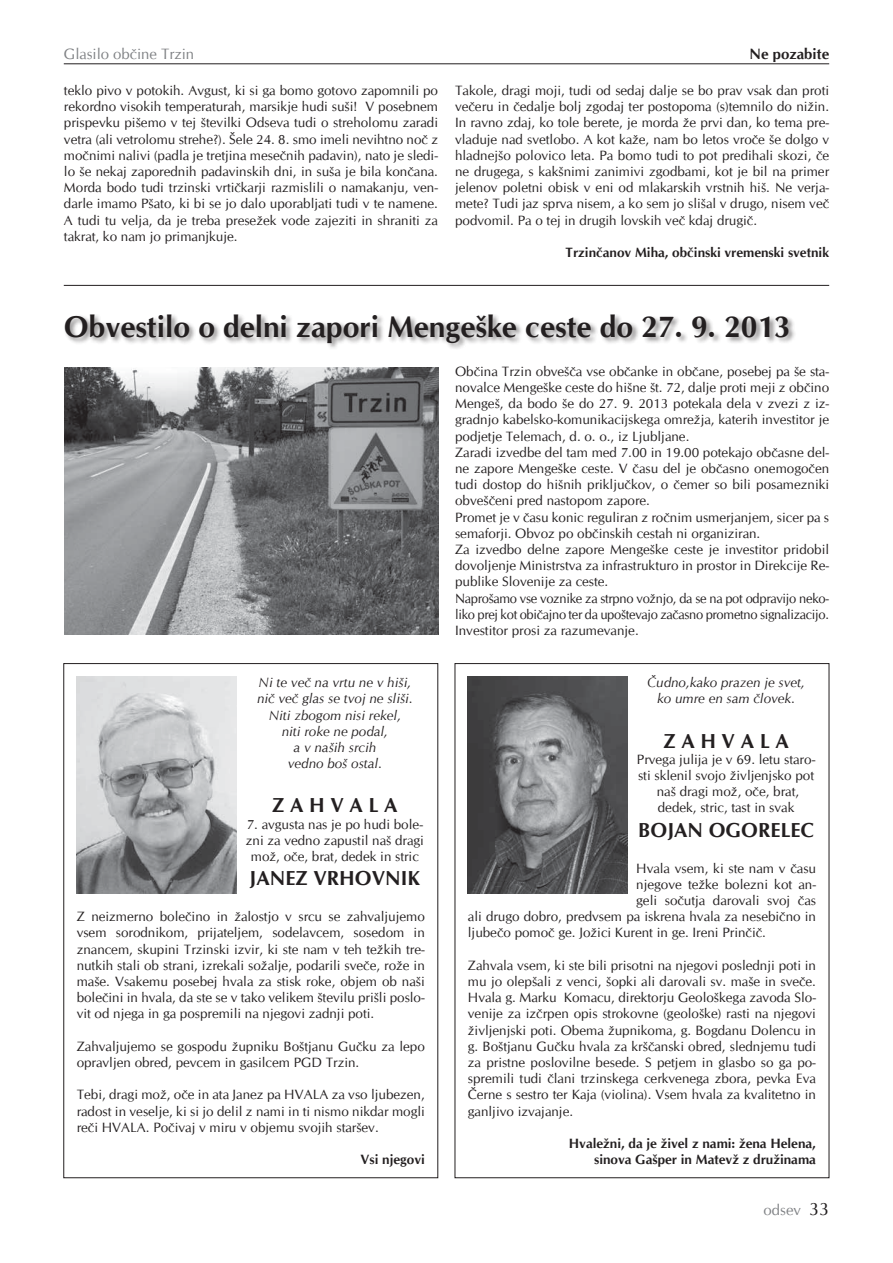
<style>
.page{position:relative;width:893px;height:1263px;background:#fff}
.page>*{position:absolute;margin:0;border:0;box-sizing:border-box;transform-origin:0 0}
.t1{font:700 30px "CG Omega";color:#231f20}
.t2{font:700 20.25px "CG Omega";color:#231f20}
.t3{font:15px "CG Omega";color:#808285}
.t4{font:700 15px "CG Omega";color:#231f20}
.t5{font:13.5px/16.2px "CG Omega";color:#231f20;text-align:justify}
.t6{font:italic 13.5px/16.2px "CG Omega";color:#231f20;text-align:center}
.t7{font:700 13.5px/16.2px "CG Omega";color:#231f20;text-align:right}
.s1{font-size:18px;color:#231f20}
</style>
<div class="page">
<hr style="left:64px;top:63px;width:765px;height:1px;background:#231f20">
<img style="left:64px;top:367px;width:374px;height:268px">
<div style="left:64px;top:314px;width:732px;height:36px;background:#231f20;opacity:.5"></div>
<hr style="left:64px;top:285px;width:765px;height:1px;background:#231f20">
<img style="left:77px;top:676px;width:160px;height:217px">
<img style="left:468px;top:676px;width:160px;height:217px">
<p class="t3" style="left:64px;top:45px;width:132px">Glasilo občine Trzin</p>
<p class="t4" style="left:749px;top:44px;width:81px">Ne pozabite</p>
<p class="t5" style="left:64px;top:83px;width:376px">teklo pivo v potokih. Avgust, ki si ga bomo gotovo zapomnili po rekordno visokih temperaturah, marsikje hudi suši! V posebnem prispevku pišemo v tej številki Odseva tudi o streholomu zaradi vetra (ali vetrolomu strehe?). Šele 24. 8. smo imeli nevihtno noč z močnimi nalivi (padla je tretjina mesečnih padavin), nato je sledi&shy;lo še nekaj zaporednih padavinskih dni, in suša je bila končana.<br>Morda bodo tudi trzinski vrtičkarji razmislili o namakanju, ven&shy;darle imamo Pšato, ki bi se jo dalo uporabljati tudi v te namene.<br>A tudi tu velja, da je treba presežek vode zajeziti in shraniti za takrat, ko nam jo primanjkuje.</p>
<p class="t5" style="left:455px;top:83px;width:376px">Takole, dragi moji, tudi od sedaj dalje se bo prav vsak dan proti večeru in čedalje bolj zgodaj ter postopoma (s)temnilo do nižin.<br>In ravno zdaj, ko tole berete, je morda že prvi dan, ko tema pre&shy;vladuje nad svetlobo. A kot kaže, nam bo letos vroče še dolgo v hladnejšo polovico leta. Pa bomo tudi to pot predihali skozi, če ne drugega, s kakšnimi zanimivi zgodbami, kot je bil na primer jelenov poletni obisk v eni od mlakarskih vrstnih hiš. Ne verja&shy;mete? Tudi jaz sprva nisem, a ko sem jo slišal v drugo, nisem več podvomil. Pa o tej in drugih lovskih več kdaj drugič.</p>
<p class="t7" style="left:566px;top:244px;width:265px">Trzinčanov Miha, občinski vremenski svetnik</p>
<h1 class="t1" style="left:64px;top:308px;width:728px">Obvestilo o delni zapori Mengeške ceste do 27. 9. 2013</h1>
<p class="t6" style="left:257px;top:674px;width:157px">Ni te več na vrtu ne v hiši, nič več glas se tvoj ne sliši.<br>Niti zbogom nisi rekel,<br>niti roke ne podal,<br>a v naših srcih<br>vedno boš ostal.</p>
<h2 class="t2" style="left:272px;top:792px;width:127px">Z A H V A L A</h2>
<p class="t5" style="left:246px;top:816px;width:180px;text-align:center">7. avgusta nas je po hudi bole&shy;zni za vedno zapustil naš dragi mož, oče, brat, dedek in stric</p>
<h2 class="t2" style="left:250px;top:865px;width:172px">JANEZ VRHOVNIK</h2>
<p class="t5" style="left:77px;top:909px;width:350px">Z neizmerno bolečino in žalostjo v srcu se zahvaljujemo vsem sorodnikom, prijateljem, sodelavcem, sosedom in znancem, skupini Trzinski izvir, ki ste nam v teh težkih tre&shy;nutkih stali ob strani, izrekali sožalje, podarili sveče, rože in maše. Vsakemu posebej hvala za stisk roke, objem ob naši bolečini in hvala, da ste se v tako velikem številu prišli poslo&shy;vit od njega in ga pospremili na njegovi zadnji poti.</p>
<p class="t5" style="left:77px;top:1038px;width:350px">Zahvaljujemo se gospodu župniku Boštjanu Gučku za lepo opravljen obred, pevcem in gasilcem PGD Trzin.</p>
<p class="t5" style="left:77px;top:1087px;width:350px">Tebi, dragi mož, oče in ata Janez pa HVALA za vso ljubezen, radost in veselje, ki si jo delil z nami in ti nismo nikdar mogli reči HVALA. Počivaj v miru v objemu svojih staršev.</p>
<p class="t7" style="left:361px;top:1151px;width:66px">Vsi njegovi</p>
<p class="t5" style="left:455px;top:363px;width:376px;text-align:left">Občina Trzin obvešča vse občanke in občane, posebej pa še sta&shy;novalce Mengeške ceste do hišne št. 72, dalje proti meji z občino Mengeš, da bodo še do 27. 9. 2013 potekala dela v zvezi z iz&shy;gradnjo kabelsko-komunikacijskega omrežja, katerih investitor je podjetje Telemach, d. o. o., iz Ljubljane.<br>Zaradi izvedbe del tam med 7.00 in 19.00 potekajo občasne del&shy;ne zapore Mengeške ceste. V času del je občasno onemogočen tudi dostop do hišnih priključkov, o čemer so bili posamezniki obveščeni pred nastopom zapore.<br>Promet je v času konic reguliran z ročnim usmerjanjem, sicer pa s semaforji. Obvoz po občinskih cestah ni organiziran.<br>Za izvedbo delne zapore Mengeške ceste je investitor pridobil dovoljenje Ministrstva za infrastrukturo in prostor in Direkcije Re&shy;publike Slovenije za ceste.<br>Naprošamo vse voznike za strpno vožnjo, da se na pot odpravijo neko&shy;liko prej kot običajno ter da upoštevajo začasno prometno signalizacijo.<br>Investitor prosi za razumevanje.</p>
<p class="t6" style="left:647px;top:674px;width:159px">Čudno,kako prazen je svet, ko umre en sam človek.</p>
<h2 class="t2" style="left:663px;top:728px;width:127px">Z A H V A L A</h2>
<p class="t5" style="left:637px;top:751px;width:180px;text-align:center">Prvega julija je v 69. letu staro&shy;sti sklenil svojo življenjsko pot naš dragi mož, oče, brat, dedek, stric, tast in svak</p>
<h2 class="t2" style="left:638px;top:817px;width:177px">BOJAN OGORELEC</h2>
<p class="t5" style="left:636px;top:860px;width:181px">Hvala vsem, ki ste nam v času</p>
<p class="t5" style="left:636px;top:876px;width:181px">njegove težke bolezni kot an-</p>
<p class="t5" style="left:636px;top:892px;width:181px">geli sočutja darovali svoj čas</p>
<p class="t5" style="left:468px;top:909px;width:350px">ali drugo dobro, predvsem pa iskrena hvala za nesebično in</p>
<p class="t5" style="left:468px;top:925px;width:299px">ljubečo pomoč ge. Jožici Kurent in ge. Ireni Prinčič.</p>
<p class="t5" style="left:468px;top:957px;width:350px">Zahvala vsem, ki ste bili prisotni na njegovi poslednji poti in mu jo olepšali z venci, šopki ali darovali sv. maše in sveče.<br>Hvala g. Marku Komacu, direktorju Geološkega zavoda Slo&shy;venije za izčrpen opis strokovne (geološke) rasti na njegovi življenjski poti. Obema župnikoma, g. Bogdanu Dolencu in g. Boštjanu Gučku hvala za krščanski obred, slednjemu tudi za pristne poslovilne besede. S petjem in glasbo so ga po&shy;spremili tudi člani trzinskega cerkvenega zbora, pevka Eva Černe s sestro ter Kaja (violina). Vsem hvala za kvalitetno in ganljivo izvajanje.</p>
<p class="t7" style="left:569px;top:1135px;width:249px">Hvaležni, da je živel z nami: žena Helena, sinova Gašper in Matevž z družinama</p>
<p class="t3" style="left:764px;top:1201px;width:67px">odsev <span class="s1">33</span></p>
</div>
